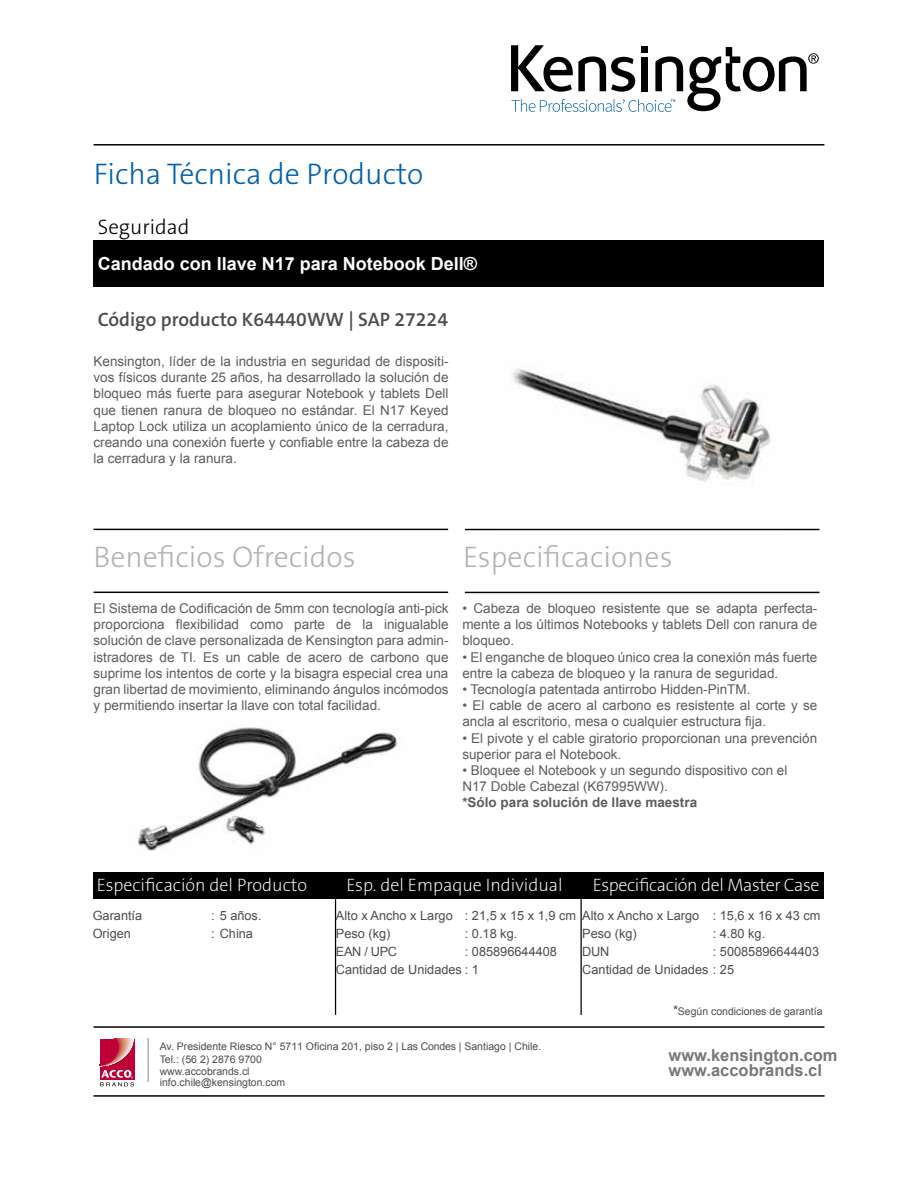
<style>
.page{position:relative;width:918px;height:1188px;background:#fff}
.page>*{position:absolute;margin:0;border:0;box-sizing:border-box;transform-origin:0 0}
.t1{font:30px "The Sans KENSINGTON3 Li";color:#b1b4b6}
.t2{font:30px "The Sans KENSINGTON3 Li";color:#0061ad}
.t3{font:21px "The Sans KENSINGTON3 Li";color:#000}
.t4{font:19.5px "The Sans KENSINGTON6 SB";color:#4d4d4f}
.t5{font:18px "The Sans KENSINGTON2 XL";color:#fff}
.t6{font:700 18px "Arial";color:#fff}
.t7{font:18px "The Sans KENSINGTON2 XL";letter-spacing:-.02em;color:#fff}
.t8{font:700 16.5px "Arial";color:#77787b}
.t9{font:13.5px/16.2px "Arial";color:#5d5d5d}
.t10{font:700 13.5px "Arial";color:#5d5d5d}
.t11{font:12.75px/18px "Arial";color:#4d4d4f}
.t12{font:10.5px "Arial";color:#4d4d4f}
.t13{font:10.5px "Arial";color:#4d4c4e}
.s1{font-size:13.5px}
</style>
<div class="page">
<img style="left:495px;top:368px;width:290px;height:163px">
<img style="left:136px;top:727px;width:264px;height:124px">
<hr style="left:94px;top:144px;width:730px;height:2px;background:#000">
<hr style="left:94px;top:1026px;width:730px;height:2px;background:#000">
<hr style="left:94px;top:1095px;width:731px;height:2px;background:#000">
<svg style="left:99px;top:1038px;width:36px;height:49px"></svg>
<svg style="left:100px;top:1039px;width:34px;height:47px;background:#cc4c6b"></svg>
<hr style="left:94px;top:529px;width:354px;height:1px;background:#000">
<hr style="left:94px;top:592px;width:354px;height:1px;background:#000">
<div style="left:94px;top:240px;width:730px;height:47px;background:#000"></div>
<hr style="left:465px;top:529px;width:355px;height:1px;background:#000">
<hr style="left:465px;top:592px;width:355px;height:1px;background:#000">
<div style="left:94px;top:872px;width:730px;height:27px;background:#000"></div>
<hr style="left:335px;top:873px;width:1px;height:142px;background:#000">
<hr style="left:581px;top:873px;width:1px;height:142px;background:#000">
<hr style="left:147px;top:1038px;width:2px;height:44px;background:#abaeb2">
<svg style="left:511px;top:45px;width:308px;height:67px"></svg>
<h1 class="t2" style="left:94px;top:158px;width:331px">Ficha Técnica de Producto</h1>
<h2 class="t3" style="left:98px;top:216px;width:93px">Seguridad</h2>
<h3 class="t6" style="left:98px;top:252px;width:381px">Candado con llave N17 para Notebook Dell®</h3>
<h3 class="t4" style="left:98px;top:309px;width:352px">Código producto K64440WW | SAP 27224</h3>
<p class="t9" style="left:94px;top:353px;width:357px;text-align:justify">Kensington, líder de la industria en seguridad de dispositi&shy;vos físicos durante 25 años, ha desarrollado la solución de bloqueo más fuerte para asegurar Notebook y tablets Dell que tienen ranura de bloqueo no estándar. El N17 Keyed Laptop Lock utiliza un acoplamiento único de la cerradura, creando una conexión fuerte y confiable entre la cabeza de la cerradura y la ranura.</p>
<h1 class="t1" style="left:94px;top:541px;width:264px">Beneficios Ofrecidos</h1>
<h1 class="t1" style="left:463px;top:541px;width:211px">Especificaciones</h1>
<p class="t9" style="left:94px;top:600px;width:357px;text-align:justify">El Sistema de Codificación de 5mm con tecnología anti-pick proporciona flexibilidad como parte de la inigualable solución de clave personalizada de Kensington para admin&shy;istradores de TI. Es un cable de acero de carbono que suprime los intentos de corte y la bisagra especial crea una gran libertad de movimiento, eliminando ángulos incómodos y permitiendo insertar la llave con total facilidad.</p>
<p class="t9" style="left:462px;top:600px;width:357px;text-align:justify">• Cabeza de bloqueo resistente que se adapta perfecta&shy;mente a los últimos Notebooks y tablets Dell con ranura de bloqueo.</p>
<p class="t9" style="left:462px;top:649px;width:357px">• El enganche de bloqueo único crea la conexión más fuerte entre la cabeza de bloqueo y la ranura de seguridad.</p>
<p class="t9" style="left:462px;top:681px;width:290px">• Tecnología patentada antirrobo Hidden-PinTM.</p>
<p class="t9" style="left:462px;top:697px;width:356px">• El cable de acero al carbono es resistente al corte y se ancla al escritorio, mesa o cualquier estructura fija.</p>
<p class="t9" style="left:462px;top:730px;width:356px">• El pivote y el cable giratorio proporcionan una prevención superior para el Notebook.</p>
<p class="t9" style="left:462px;top:762px;width:327px">• Bloquee el Notebook y un segundo dispositivo con el<br>N17 Doble Cabezal (K67995WW).</p>
<p class="t10" style="left:462px;top:794px;width:236px">*Sólo para solución de llave maestra</p>
<h3 class="t5" style="left:97px;top:875px;width:212px">Especificación del Producto</h3>
<h3 class="t5" style="left:346px;top:875px;width:218px">Esp. del Empaque Individual</h3>
<h3 class="t7" style="left:593px;top:875px;width:228px">Especificación del Master Case</h3>
<p class="t11" style="left:93px;top:907px;width:51px">Garantía</p>
<p class="t11" style="left:211px;top:907px;width:52px">: 5 años.</p>
<p class="t11" style="left:93px;top:925px;width:40px">Origen</p>
<p class="t11" style="left:211px;top:925px;width:43px">: China</p>
<p class="t11" style="left:336px;top:907px;width:242px">Alto x Ancho x Largo : 21,5 x 15 x 1,9 cm<br>Peso (kg)</p>
<p class="t11" style="left:582px;top:907px;width:240px">Alto x Ancho x Largo : 15,6 x 16 x 43 cm<br>Peso (kg)</p>
<p class="t11" style="left:465px;top:925px;width:54px">: 0.18 kg.</p>
<p class="t11" style="left:713px;top:925px;width:54px">: 4.80 kg.</p>
<p class="t11" style="left:336px;top:943px;width:63px">EAN / UPC</p>
<p class="t11" style="left:336px;top:943px;width:223px;text-indent:129px">: 085896644408<br>Cantidad de Unidades : 1</p>
<p class="t11" style="left:582px;top:943px;width:238px;text-indent:130px">: 50085896644403<br>Cantidad de Unidades : 25</p>
<p class="t12" style="left:673px;top:1004px;width:151px"><span class="s1">*</span>Según condiciones de garantía</p>
<p class="t8" style="left:669px;top:1044px;width:171px">www.kensington.com</p>
<p class="t11" style="left:582px;top:943px;width:28px">DUN</p>
<p class="t13" style="left:160px;top:1039px;width:383px">Av. Presidente Riesco N° 5711 Oficina 201, piso 2 | Las Condes | Santiago | Chile.</p>
<p class="t12" style="left:160px;top:1052px;width:104px">Tel.: (56 2) 2876 9700</p>
<p class="t12" style="left:160px;top:1065px;width:91px">www.accobrands.cl</p>
<p class="t8" style="left:669px;top:1060px;width:155px">www.accobrands.cl</p>
<p class="t12" style="left:160px;top:1076px;width:127px">info.chile@kensington.com</p>
</div>
